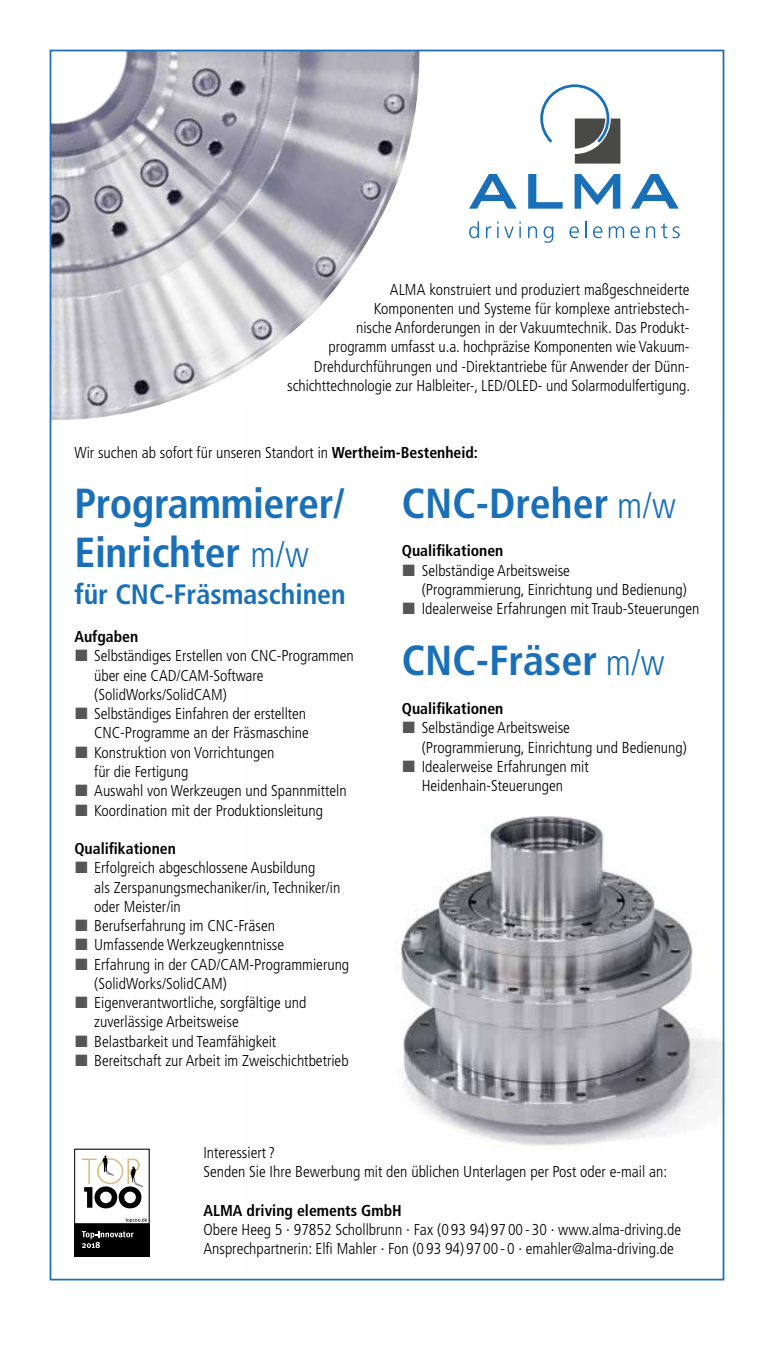
<style>
.page{position:relative;width:774px;height:1345px;background:#fff}
.page>*{position:absolute;margin:0;border:0;box-sizing:border-box;transform-origin:0 0}
.t1{font:700 condensed 42px/49px "Frutiger";letter-spacing:-.01em;color:#1a70b8}
.t2{font:700 condensed 28px "Frutiger";color:#1a70b8}
.t3{font:300 condensed 15.75px/19.2px "Frutiger";color:#000}
.t4{font:700 condensed 15.75px "Frutiger";color:#000}
.s1{font-weight:700}
.s2{font-weight:300;font-size:36.75px}
</style>
<div class="page">
<img style="left:243px;top:816px;width:481px;height:465px">
<img style="left:53px;top:53px;width:367px;height:367px">
<svg style="left:540px;top:84px;width:80px;height:80px"></svg>
<svg style="left:528px;top:174px;width:35px;height:35px"></svg>
<svg style="left:574px;top:174px;width:46px;height:35px"></svg>
<svg style="left:631px;top:174px;width:48px;height:35px"></svg>
<svg style="left:469px;top:174px;width:48px;height:35px"></svg>
<svg style="left:469px;top:221px;width:10px;height:17px"></svg>
<svg style="left:486px;top:226px;width:5px;height:12px"></svg>
<svg style="left:497px;top:222px;width:1px;height:16px"></svg>
<svg style="left:504px;top:222px;width:17px;height:16px"></svg>
<svg style="left:528px;top:226px;width:9px;height:12px"></svg>
<svg style="left:543px;top:226px;width:10px;height:17px"></svg>
<svg style="left:569px;top:226px;width:10px;height:12px"></svg>
<svg style="left:585px;top:221px;width:2px;height:17px"></svg>
<svg style="left:593px;top:226px;width:9px;height:12px"></svg>
<svg style="left:609px;top:226px;width:15px;height:12px"></svg>
<svg style="left:630px;top:226px;width:10px;height:12px"></svg>
<svg style="left:646px;top:226px;width:9px;height:12px"></svg>
<svg style="left:661px;top:223px;width:19px;height:15px"></svg>
<div style="left:74px;top:1223px;width:75px;height:33px;background:#000"></div>
<svg style="left:82px;top:1231px;width:52px;height:16px"></svg>
<svg style="left:74px;top:1148px;width:75px;height:75px"></svg>
<p class="t3" style="left:287px;top:280px;width:404px;text-align:right">ALMA konstruiert und produziert maßgeschneiderte<br>Komponenten und Systeme für komplexe antriebstech-<br>nische Anforderungen in der Vakuumtechnik. Das Produkt-<br>programm umfasst u.a. hochpräzise Komponenten wie Vakuum-Drehdurchführungen und -Direktantriebe für Anwender der Dünn&shy;schichttechnologie zur Halbleiter-, LED/OLED- und Solarmodulfertigung.</p>
<p class="t3" style="left:74px;top:443px;width:405px">Wir suchen ab sofort für unseren Standort in <span class="s1">Wertheim-Bestenheid:</span></p>
<h1 class="t1" style="left:74px;top:479px;width:272px">Programmierer/<br>Einrichter <span class="s2">m/w</span></h1>
<h2 class="t2" style="left:74px;top:577px;width:273px">für CNC-Fräsmaschinen</h2>
<p class="t4" style="left:74px;top:627px;width:65px">Aufgaben</p>
<p class="t3" style="left:94px;top:646px;width:261px">Selbständiges Erstellen von CNC-Programmen über eine CAD/CAM-Software (SolidWorks/SolidCAM)<br>Selbständiges Einfahren der erstellten CNC-Programme an der Fräsmaschine Konstruktion von Vorrichtungen<br>für die Fertigung<br>Auswahl von Werkzeugen und Spannmitteln Koordination mit der Produktionsleitung</p>
<p class="t4" style="left:74px;top:839px;width:103px">Qualifikationen</p>
<p class="t3" style="left:94px;top:858px;width:256px">Erfolgreich abgeschlossene Ausbildung<br>als Zerspanungsmechaniker/in, Techniker/in oder Meister/in<br>Berufserfahrung im CNC-Fräsen<br>Umfassende Werkzeugkenntnisse<br>Erfahrung in der CAD/CAM-Programmierung (SolidWorks/SolidCAM)<br>Eigenverantwortliche, sorgfältige und zuverlässige Arbeitsweise<br>Belastbarkeit und Teamfähigkeit<br>Bereitschaft zur Arbeit im Zweischichtbetrieb</p>
<h1 class="t1" style="left:402px;top:479px;width:275px">CNC-Dreher <span class="s2">m/w</span></h1>
<p class="t4" style="left:402px;top:541px;width:103px">Qualifikationen</p>
<p class="t3" style="left:422px;top:561px;width:279px">Selbständige Arbeitsweise<br>(Programmierung, Einrichtung und Bedienung)<br>Idealerweise Erfahrungen mit Traub-Steuerungen</p>
<h1 class="t1" style="left:402px;top:636px;width:264px">CNC-Fräser <span class="s2">m/w</span></h1>
<p class="t4" style="left:402px;top:699px;width:103px">Qualifikationen</p>
<p class="t3" style="left:422px;top:718px;width:267px">Selbständige Arbeitsweise<br>(Programmierung, Einrichtung und Bedienung)<br>Idealerweise Erfahrungen mit Heidenhain-Steuerungen</p>
<p class="t3" style="left:203px;top:1143px;width:465px">Interessiert ?<br>Senden Sie Ihre Bewerbung mit den üblichen Unterlagen per Post oder e-mail an:</p>
<p class="t4" style="left:203px;top:1201px;width:200px">ALMA driving elements GmbH</p>
<p class="t3" style="left:203px;top:1220px;width:479px">Obere Heeg 5 · 97852 Schollbrunn · Fax (0 93 94) 97 00 - 30 · www.alma-driving.de<br>Ansprechpartnerin: Elfi Mahler · Fon (0 93 94) 97 00 - 0 · emahler@alma-driving.de</p>
</div>
